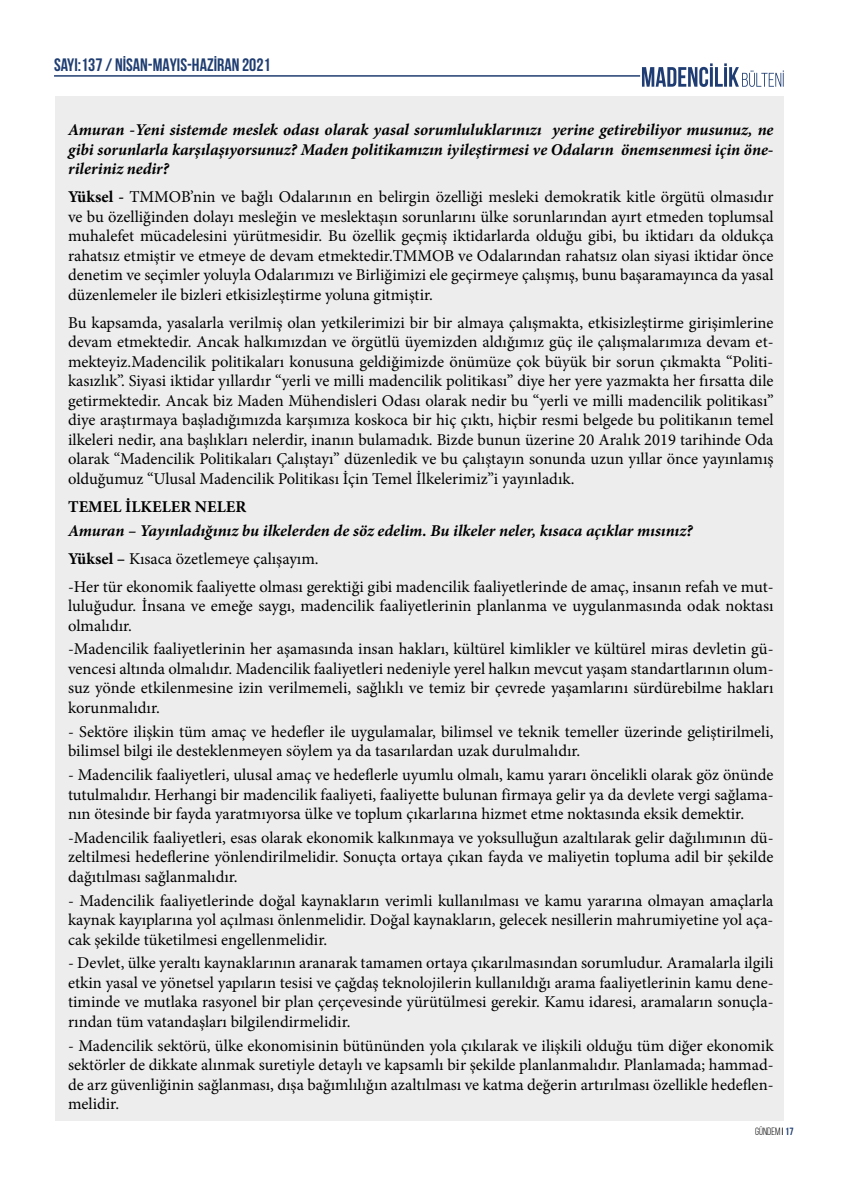
<style>
.page{position:relative;width:864px;height:1195px;background:#fff}
.page>*{position:absolute;margin:0;border:0;box-sizing:border-box;transform-origin:0 0}
.t1{font:700 18px "Bebas Neue";color:#1f3d71}
.t2{font:16.5px/19.5px "Minion Pro";color:#000;text-align:justify}
.t3{font:italic 700 16.5px/19.5px "Minion Pro";color:#000;text-align:justify}
.t4{font:700 16.5px "Minion Pro";color:#000}
.t5{font:10.5px "Bebas Neue";color:#000}
.s1{font-weight:700}
.s2{font-weight:700;font-style:italic}
.s3{font-style:inherit}
.s4{font-weight:700;color:#1f3d71}
</style>
<div class="page">
<svg style="left:642px;top:63px;width:141px;height:24px"></svg>
<hr style="left:54px;top:75px;width:585px;height:2px;background:#1f3d71">
<div style="left:55px;top:96px;width:728px;height:1025px;background:#ededed"></div>
<p class="t1" style="left:54px;top:55px;width:218px">sayı:137 / NİSAN-MAYIS-HAZİRAN 2021</p>
<p class="t3" style="left:68px;top:120px;width:706px">Amuran -Yeni sistemde meslek odası olarak yasal sorumluluklarınızı yerine getirebiliyor musunuz, ne gibi sorunlarla karşılaşıyorsunuz? Maden politikamızın iyileştirmesi ve Odaların önemsenmesi için öne&shy;rileriniz nedir?</p>
<p class="t2" style="left:68px;top:187px;width:706px"><span class="s1">Yüksel -</span> TMMOB’nin ve bağlı Odalarının en belirgin özelliği mesleki demokratik kitle örgütü olmasıdır ve bu özelliğinden dolayı mesleğin ve meslektaşın sorunlarını ülke sorunlarından ayırt etmeden toplumsal muhalefet mücadelesini yürütmesidir. Bu özellik geçmiş iktidarlarda olduğu gibi, bu iktidarı da oldukça rahatsız etmiştir ve etmeye de devam etmektedir.TMMOB ve Odalarından rahatsız olan siyasi iktidar önce denetim ve seçimler yoluyla Odalarımızı ve Birliğimizi ele geçirmeye çalışmış, bunu başaramayınca da yasal düzenlemeler ile bizleri etkisizleştirme yoluna gitmiştir.</p>
<p class="t2" style="left:68px;top:313px;width:706px">Bu kapsamda, yasalarla verilmiş olan yetkilerimizi bir bir almaya çalışmakta, etkisizleştirme girişimlerine devam etmektedir. Ancak halkımızdan ve örgütlü üyemizden aldığımız güç ile çalışmalarımıza devam et&shy;mekteyiz.Madencilik politikaları konusuna geldiğimizde önümüze çok büyük bir sorun çıkmakta “Politi&shy;kasızlık”. Siyasi iktidar yıllardır “yerli ve milli madencilik politikası” diye her yere yazmakta her fırsatta dile getirmektedir. Ancak biz Maden Mühendisleri Odası olarak nedir bu “yerli ve milli madencilik politikası” diye araştırmaya başladığımızda karşımıza koskoca bir hiç çıktı, hiçbir resmi belgede bu politikanın temel ilkeleri nedir, ana başlıkları nelerdir, inanın bulamadık. Bizde bunun üzerine 20 Aralık 2019 tarihinde Oda olarak “Madencilik Politikaları Çalıştayı” düzenledik ve bu çalıştayın sonunda uzun yıllar önce yayınlamış olduğumuz “Ulusal Madencilik Politikası İçin Temel İlkelerimiz”i yayınladık.</p>
<p class="t4" style="left:68px;top:495px;width:180px">TEMEL İLKELER NELER</p>
<p class="t2" style="left:68px;top:516px;width:706px;line-height:28px;text-align:left"><span class="s2">Amuran – Yayınladığınız bu ilkelerden de söz edelim. Bu ilkeler neler, kısaca açıklar mısınız?<br></span><span class="s1">Yüksel –</span> Kısaca özetlemeye çalışayım.<br>-Her tür ekonomik faaliyette olması gerektiği gibi madencilik faaliyetlerinde de amaç, insanın refah ve mut-</p>
<p class="t2" style="left:68px;top:596px;width:706px">luluğudur. İnsana ve emeğe saygı, madencilik faaliyetlerinin planlanma ve uygulanmasında odak noktası olmalıdır.</p>
<p class="t2" style="left:68px;top:639px;width:706px">-Madencilik faaliyetlerinin her aşamasında insan hakları, kültürel kimlikler ve kültürel miras devletin gü&shy;vencesi altında olmalıdır. Madencilik faaliyetleri nedeniyle yerel halkın mevcut yaşam standartlarının olum&shy;suz yönde etkilenmesine izin verilmemeli, sağlıklı ve temiz bir çevrede yaşamlarını sürdürebilme hakları korunmalıdır.</p>
<p class="t2" style="left:68px;top:722px;width:706px">- Sektöre ilişkin tüm amaç ve hedefler ile uygulamalar, bilimsel ve teknik temeller üzerinde geliştirilmeli, bilimsel bilgi ile desteklenmeyen söylem ya da tasarılardan uzak durulmalıdır.</p>
<p class="t2" style="left:68px;top:765px;width:706px">- Madencilik faaliyetleri, ulusal amaç ve hedeflerle uyumlu olmalı, kamu yararı öncelikli olarak göz önünde tutulmalıdır. Herhangi bir madencilik faaliyeti, faaliyette bulunan firmaya gelir ya da devlete vergi sağlama&shy;nın ötesinde bir fayda yaratmıyorsa ülke ve toplum çıkarlarına hizmet etme noktasında eksik demektir.</p>
<p class="t2" style="left:68px;top:828px;width:706px">-Madencilik faaliyetleri, esas olarak ekonomik kalkınmaya ve yoksulluğun azaltılarak gelir dağılımının dü&shy;zeltilmesi hedeflerine yönlendirilmelidir. Sonuçta ortaya çıkan fayda ve maliyetin topluma adil bir şekilde dağıtılması sağlanmalıdır.</p>
<p class="t2" style="left:68px;top:890px;width:706px">- Madencilik faaliyetlerinde doğal kaynakların verimli kullanılması ve kamu yararına olmayan amaçlarla kaynak kayıplarına yol açılması önlenmelidir. Doğal kaynakların, gelecek nesillerin mahrumiyetine yol aça&shy;cak şekilde tüketilmesi engellenmelidir.</p>
<p class="t2" style="left:68px;top:953px;width:706px">- Devlet, ülke yeraltı kaynaklarının aranarak tamamen ortaya çıkarılmasından sorumludur. Aramalarla ilgili etkin yasal ve yönetsel yapıların tesisi ve çağdaş teknolojilerin kullanıldığı arama faaliyetlerinin kamu dene&shy;timinde ve mutlaka rasyonel bir plan çerçevesinde yürütülmesi gerekir. Kamu idaresi, aramaların sonuçla&shy;rından tüm vatandaşları bilgilendirmelidir.</p>
<p class="t2" style="left:68px;top:1036px;width:706px">- Madencilik sektörü, ülke ekonomisinin bütününden yola çıkılarak ve ilişkili olduğu tüm diğer ekonomik sektörler de dikkate alınmak suretiyle detaylı ve kapsamlı bir şekilde planlanmalıdır. Planlamada; hammad&shy;de arz güvenliğinin sağlanması, dışa bağımlılığın azaltılması ve katma değerin artırılması özellikle hedeflen&shy;melidir.</p>
<p class="t5" style="left:755px;top:1126px;width:40px">GÜNDEM <span class="s3">I</span><span class="s4">17</span></p>
</div>
